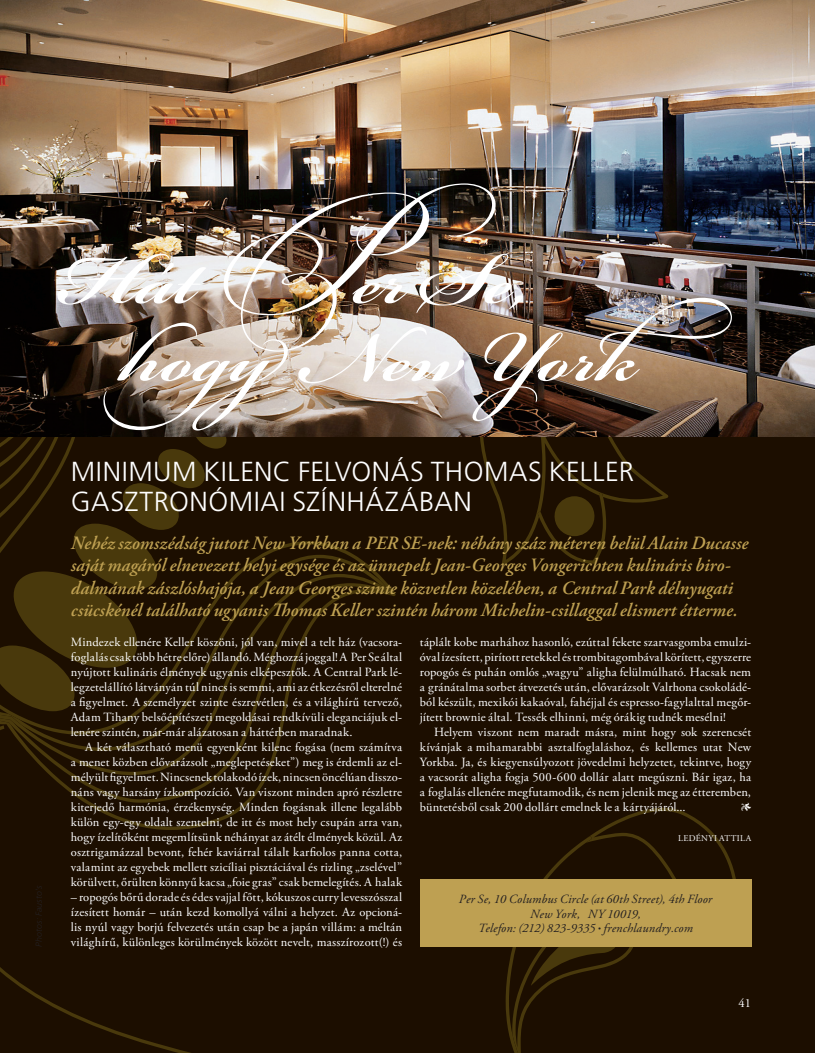
<style>
.page{position:relative;width:815px;height:1053px;background:#fff}
.page>*{position:absolute;margin:0;border:0;box-sizing:border-box;transform-origin:0 0}
.t1{font:600 112.5px "Bickham Script Pro";color:#fff}
.t2{font:27.5px/30px "Frutiger MOT Light";letter-spacing:.02em;color:#fff}
.t3{font:italic 600 18.75px/22.5px "Adobe Garamond Pro";letter-spacing:.005em;color:#bea052}
.t4{font:12.5px/15px "Adobe Garamond Pro";letter-spacing:.015em;color:#fff;text-align:justify}
.t5{font:italic 12.5px/14.4px "Adobe Garamond Pro";letter-spacing:.015em;color:#231f20;text-align:center}
.t6{font:8.75px "Adobe Garamond Pro";letter-spacing:.05em;color:#fff}
.s1{font-size:7.5px}
</style>
<div class="page">
<div style="left:0;top:0;width:815px;height:1052px;background:#1c0e00"></div>
<svg style="left:480px;top:436px;width:188px;height:128px"></svg>
<svg style="left:0;top:829px;width:187px;height:223px"></svg>
<svg style="left:84px;top:436px;width:312px;height:393px"></svg>
<svg style="left:50px;top:775px;width:342px;height:27px"></svg>
<svg style="left:13px;top:734px;width:379px;height:41px"></svg>
<svg style="left:0;top:436px;width:395px;height:298px"></svg>
<img style="left:0;top:0;width:815px;height:436px">
<div style="left:420px;top:879px;width:331px;height:67px;background:#bea052"></div>
<svg style="left:506px;top:807px;width:245px;height:245px"></svg>
<h1 class="t1" style="left:60px;top:198px;width:469px">Hát Per Se,</h1>
<h1 class="t1" style="left:120px;top:275px;width:617px">hogyNew York</h1>
<h2 class="t2" style="left:71px;top:458px;width:565px">MINIMUM KILENC FELVONÁS THOMAS KELLER<br>GASZTRONÓMIAI SZÍNHÁZÁBAN</h2>
<p class="t3" style="left:71px;top:533px;width:679px">Nehéz szomszédság jutott New Yorkban a PER SE-nek: néhány száz méteren belül Alain Ducasse saját magáról elnevezett helyi egysége és az ünnepelt Jean-Georges Vongerichten kuli náris biro&shy;dal mának zászlóshajója, a Jean Georges szinte közvetlen közelében, a Central Park délnyugati csücskénél található ugyanis Thomas Keller szintén három Michelin-csillaggal elismert étterme.</p>
<p class="t4" style="left:71px;top:636px;width:333px">Mindezek ellenére Keller köszöni, jól van, mivel a telt ház (vacsora&shy;foglalás csak több hétre előre) állandó. Méghozzá joggal! A Per Se által nyújtott kulináris élmények ugyanis elképesztők. A Central Park lé&shy;legzetelállító látványán túl nincs is semmi, ami az étkezésről elterelné a figyelmet. A személyzet szinte észrevétlen, és a világhírű tervező, Adam Tihany belsőépítészeti megoldásai rendkívüli eleganciájuk el&shy;lenére szintén, már-már alázatosan a háttérben maradnak.</p>
<p class="t4" style="left:71px;top:741px;width:333px;text-indent:14px">A két választható menü egyenként kilenc fogása (nem számítva a menet közben elővarázsolt „meglepetéseket”) meg is érdemli az el&shy;mélyült figyelmet. Nincsenek tolakodó ízek, nincsen öncélúan disszo&shy;náns vagy harsány ízkompozíció. Van viszont minden apró részletre kiterjedő harmónia, érzékenység. Minden fogásnak illene legalább külön egy-egy oldalt szentelni, de itt és most hely csupán arra van, hogy ízelítőként megemlítsünk néhányat az átélt élmények közül. Az osztrigamázzal bevont, fehér kaviárral tálalt karfiolos panna cotta, valamint az egyebek mellett szicíliai pisztáciával és rizling „zselével” körülvett, őrülten könnyű kacsa „foie gras” csak bemelegítés. A halak</p>
<p class="t4" style="left:71px;top:891px;width:333px">– ropogós bőrű dorade és édes vajjal főtt, kókuszos curry levesszósszal ízesített homár – után kezd komollyá válni a helyzet. Az opcioná&shy;lis nyúl vagy borjú felvezetés után csap be a japán villám: a méltán világhírű, különleges körülmények között nevelt, masszírozott(!) és</p>
<p class="t4" style="left:420px;top:636px;width:333px">táplált kobe marhához hasonló, ezúttal fekete szarvasgomba emulzi&shy;óval ízesített, pirított retekkel és trombitagombával körített, egyszerre ropogós és puhán omlós „wagyu” aligha felülmúlható. Hacsak nem a gránátalma sorbet átvezetés után, elővarázsolt Valrhona csokoládé&shy;ból készült, mexikói kakaóval, fahéjjal és espresso-fagylalttal megőr&shy;jített brownie által. Tessék elhinni, még órákig tudnék mesélni!</p>
<p class="t4" style="left:420px;top:726px;width:333px;text-indent:14px">Helyem viszont nem maradt másra, mint hogy sok szerencsét kívánjak a mihamarabbi asztalfoglaláshoz, és kellemes utat New Yorkba. Ja, és kiegyensúlyozott jövedelmi helyzetet, tekintve, hogy a vacsorát aligha fogja 500-600 dollár alatt megúszni. Bár igaz, ha a foglalás ellenére megfutamodik, és nem jelenik meg az étteremben, büntetésből csak 200 dollárt emelnek le a kártyájáról...</p>
<p class="t6" style="left:678px;top:835px;width:75px">LEDÉNYI ATTILA</p>
<p class="t5" style="left:459px;top:892px;width:255px">Per Se, 10 Columbus Circle (at 60th Street), 4th Floor<br>New York, NY 10019,<br>Telefon: (212) 823-9335 <span class="s1">•</span> frenchlaundry.com</p>
<p class="t4" style="left:738px;top:996px;width:14px">41</p>
</div>
